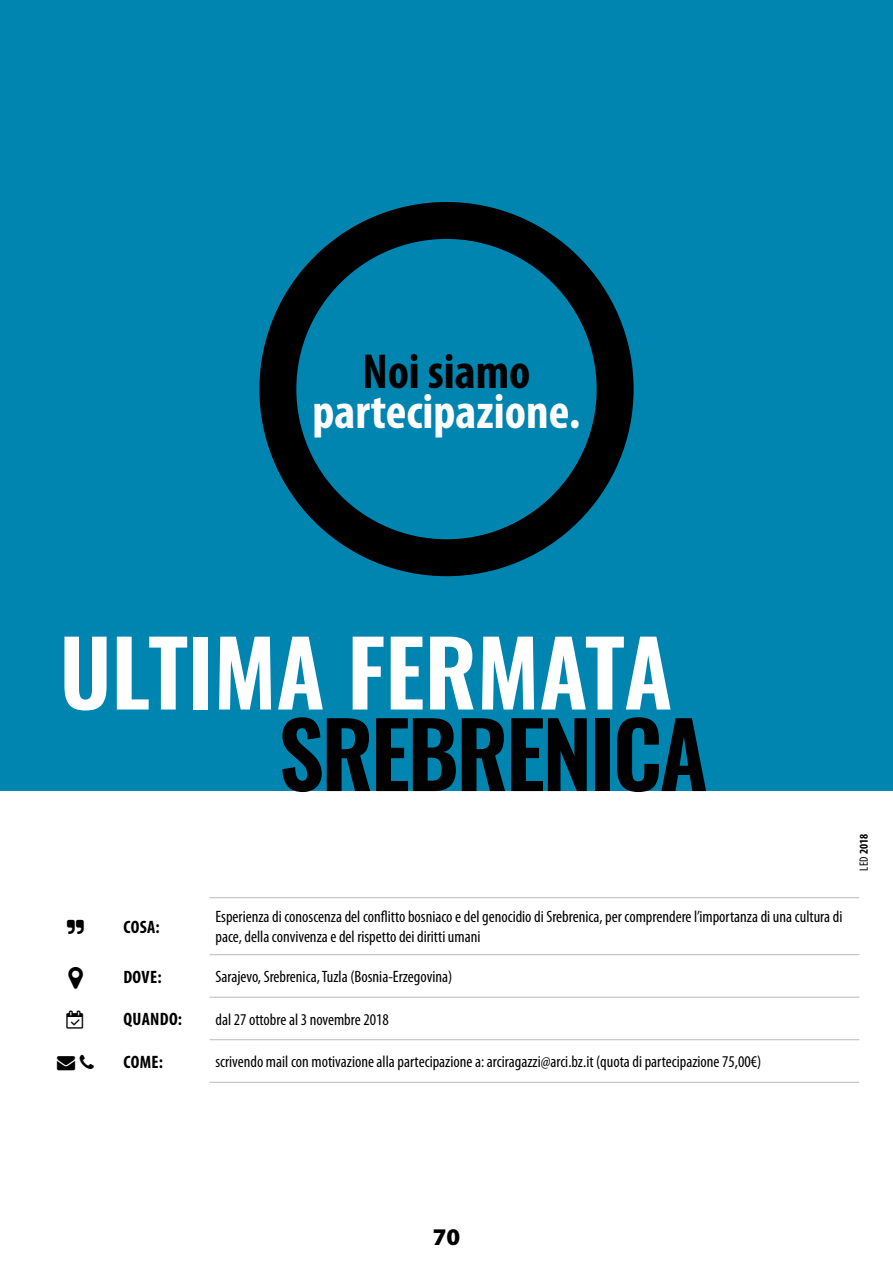
<style>
.page{position:relative;width:893px;height:1263px;background:#fff}
.page>*{position:absolute;margin:0;border:0;box-sizing:border-box;transform-origin:0 0}
.t1{font:600 90px "Oswald";color:#fff}
.t2{font:600 90px "Oswald";letter-spacing:-.03em;color:#000}
.t3{font:700 condensed 49.35px "Myriad Pro";color:#fff}
.t4{font:700 condensed 49.35px "Myriad Pro";color:#000}
.t5{font:900 24px "Myriad Pro";color:#000}
.t6{font:700 condensed 18px "Myriad Pro";letter-spacing:.02em;color:#000}
.t7{font:condensed 16.5px/19.8px "Myriad Pro";color:#000}
.t8{font:700 condensed 12px "Myriad Pro";color:#000}
.s1{font-weight:400}
</style>
<div class="page">
<div style="left:0;top:0;width:893px;height:791px;background:#0085b1"></div>
<hr style="left:209px;top:897px;width:650px;height:1px;background:#b9bbbc">
<hr style="left:209px;top:954px;width:650px;height:1px;background:#b9bbbc">
<hr style="left:209px;top:997px;width:650px;height:1px;background:#b9bbbc">
<hr style="left:209px;top:1039px;width:650px;height:1px;background:#b9bbbc">
<hr style="left:209px;top:1082px;width:650px;height:1px;background:#b9bbbc">
<div style="left:259px;top:202px;width:375px;height:374px;border:37px solid #000;border-radius:50%"></div>
<h2 class="t4" style="left:362px;top:340px;width:170px">Noi siamo</h2>
<h2 class="t3" style="left:313px;top:380px;width:269px">partecipazione.</h2>
<h1 class="t1" style="left:60px;top:610px;width:614px">ULTIMA FERMATA</h1>
<h1 class="t2" style="left:279px;top:692px;width:431px">SREBRENICA</h1>
<p class="t6" style="left:123px;top:916px;width:38px">COSA:</p>
<p class="t7" style="left:215px;top:907px;width:629px">Esperienza di conoscenza del conflitto bosniaco e del genocidio di Srebrenica, per comprendere l’importanza di una cultura di pace, della convivenza e del rispetto dei diritti umani</p>
<p class="t6" style="left:123px;top:965px;width:40px">DOVE:</p>
<p class="t7" style="left:215px;top:966px;width:238px">Sarajevo, Srebrenica, Tuzla (Bosnia-Erzegovina)</p>
<p class="t6" style="left:67px;top:1008px;width:117px">▼ QUANDO:</p>
<p class="t7" style="left:215px;top:1009px;width:175px">dal 27 ottobre al 3 novembre 2018</p>
<p class="t6" style="left:123px;top:1050px;width:41px">COME:</p>
<p class="t7" style="left:215px;top:1052px;width:547px">scrivendo mail con motivazione alla partecipazione a: arciragazzi@arci.bz.it (quota di partecipazione 75,00€)</p>
<p class="t8" style="left:856px;top:870px;width:38px;rotate:-90deg"><span class="s1">LED</span> 2018</p>
<h3 class="t5" style="left:433px;top:1224px;width:29px">70</h3>
</div>
